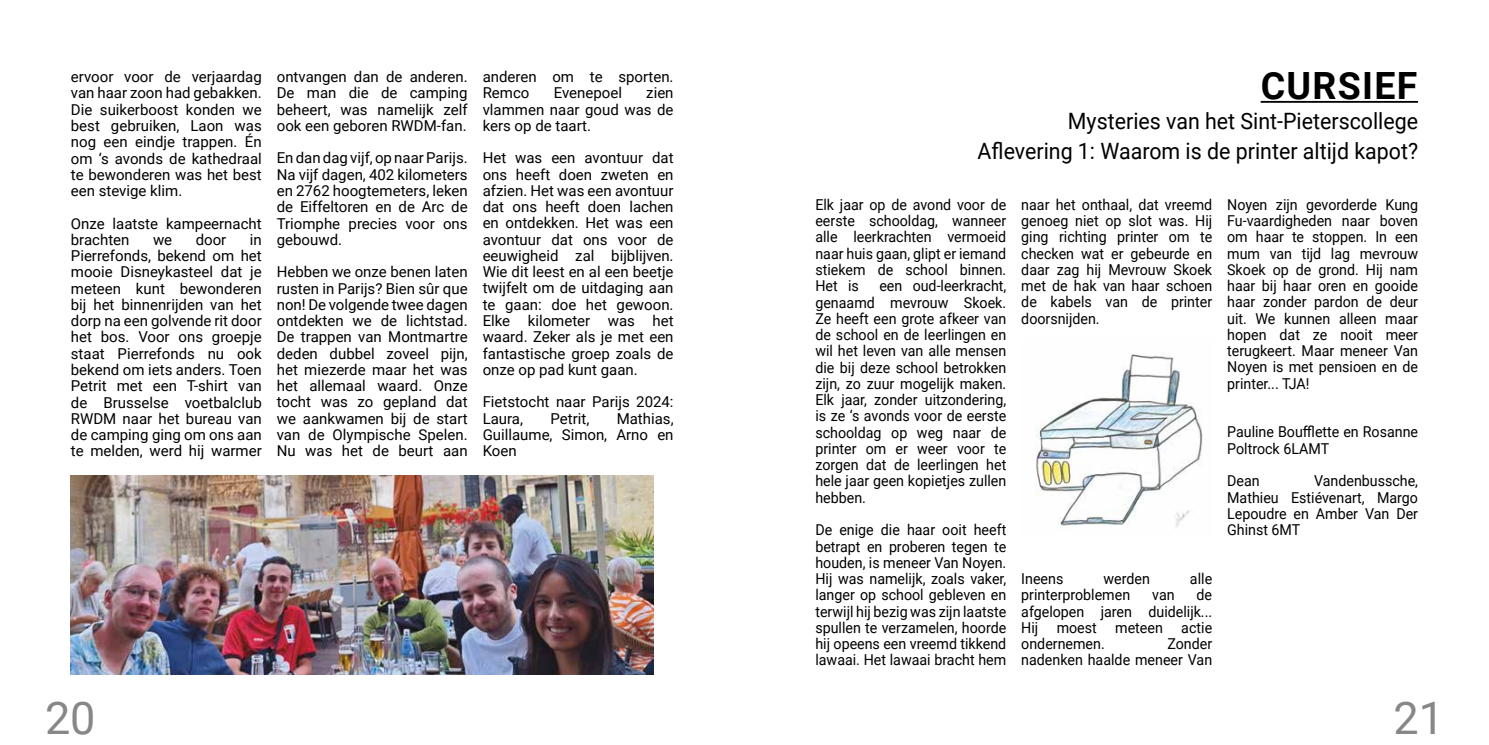
<style>
.page{position:relative;width:1489px;height:745px;background:#fff}
.page>*{position:absolute;margin:0;border:0;box-sizing:border-box;transform-origin:0 0}
.t1{font:45px "Roboto";color:#878787}
.t2{font:700 37.5px "Roboto";letter-spacing:.035em;color:#000}
.t3{font:22.5px/30px "Roboto";color:#000;text-align:right;scale:.95 1}
.t4{font:15px/16.2px "Roboto";color:#000;text-align:justify}
.t5{font:15px/16.2px "Roboto";color:#000;text-align:justify;scale:.95 1}
</style>
<div class="page">
<img style="left:71px;top:475px;width:582px;height:198px">
<hr style="left:1260px;top:101px;width:157px;height:2px;background:#000">
<img style="left:1035px;top:354px;width:168px;height:176px">
<p class="t4" style="left:71px;top:68px;width:192px">ervoor voor de verjaardag van haar zoon had gebakken.<br>Die suikerboost konden we best gebruiken, Laon was nog een eindje trappen. Én om ‘s avonds de kathedraal te bewonderen was het best een stevige klim.</p>
<p class="t4" style="left:71px;top:214px;width:192px">Onze laatste kampeernacht brachten</p>
<p class="t4" style="left:153px;top:231px;width:21px">we</p>
<p class="t4" style="left:196px;top:231px;width:32px">door</p>
<p class="t4" style="left:71px;top:231px;width:192px;text-indent:179px">in Pierrefonds, bekend om het mooie Disneykasteel dat je meteen kunt bewonderen bij het binnenrijden van het dorp na een golvende rit door het bos. Voor ons groepje staat Pierrefonds nu ook bekend om iets anders. Toen Petrit met een T-shirt van de Brusselse voetbalclub RWDM naar het bureau van de camping ging om ons aan te melden, werd hij warmer</p>
<p class="t4" style="left:277px;top:68px;width:192px">ontvangen dan de anderen.<br>De man die de camping beheert, was namelijk zelf ook een geboren RWDM-fan.</p>
<p class="t4" style="left:277px;top:149px;width:192px">En dan dag vijf, op naar Parijs.<br>Na vijf dagen, 402 kilometers en 2762 hoogtemeters, leken de Eiffeltoren en de Arc de Triomphe precies voor ons gebouwd.</p>
<p class="t4" style="left:277px;top:263px;width:192px">Hebben we onze benen laten rusten in Parijs? Bien sûr que non! De volgende twee dagen ontdekten we de lichtstad.<br>De trappen van Montmartre deden dubbel zoveel pijn, het miezerde maar het was het allemaal waard. Onze tocht was zo gepland dat we aankwamen bij de start van de Olympische Spelen.<br>Nu was het de beurt aan</p>
<p class="t4" style="left:482px;top:68px;width:192px">anderen om te sporten.<br>Remco</p>
<p class="t4" style="left:553px;top:84px;width:70px">Evenepoel</p>
<p class="t4" style="left:482px;top:84px;width:192px;text-indent:163px">zien vlammen naar goud was de kers op de taart.</p>
<p class="t4" style="left:482px;top:149px;width:192px">Het was een avontuur dat ons heeft doen zweten en afzien. Het was een avontuur dat ons heeft doen lachen en ontdekken. Het was een avontuur dat ons voor de eeuwigheid zal bijblijven.<br>Wie dit leest en al een beetje twijfelt om de uitdaging aan te gaan: doe het gewoon.<br>Elke kilometer was het waard. Zeker als je met een fantastische groep zoals de onze op pad kunt gaan.</p>
<p class="t4" style="left:482px;top:393px;width:192px">Fietstocht naar Parijs 2024:<br>Laura,</p>
<p class="t4" style="left:482px;top:409px;width:192px;text-indent:134px">Mathias, Guillaume, Simon, Arno en Koen</p>
<p class="t4" style="left:550px;top:409px;width:40px">Petrit,</p>
<h2 class="t2" style="left:1260px;top:59px;width:158px">CURSIEF</h2>
<h3 class="t3" style="left:977px;top:105px;width:465px">Mysteries van het Sint-Pieterscollege<br>Aflevering 1: Waarom is de printer altijd kapot?</h3>
<p class="t5" style="left:815px;top:196px;width:202px">Elk jaar op de avond voor de eerste schooldag, wanneer alle leerkrachten vermoeid naar huis gaan, glipt er iemand stiekem de school binnen.<br>Het is</p>
<p class="t5" style="left:815px;top:277px;width:202px;text-indent:64px">een oud-leerkracht, genaamd mevrouw Skoek.<br>Ze heeft een grote afkeer van de school en de leerlingen en wil het leven van alle mensen die bij deze school betrokken zijn, zo zuur mogelijk maken.<br>Elk jaar, zonder uitzondering, is ze ‘s avonds voor de eerste schooldag op weg naar de printer om er weer voor te zorgen dat de leerlingen het hele jaar geen kopietjes zullen hebben.</p>
<p class="t5" style="left:815px;top:521px;width:202px">De enige die haar ooit heeft betrapt en proberen tegen te houden, is meneer Van Noyen.<br>Hij was namelijk, zoals vaker, langer op school gebleven en terwijl hij bezig was zijn laatste spullen te verzamelen, hoorde hij opeens een vreemd tikkend lawaai. Het lawaai bracht hem</p>
<p class="t5" style="left:1021px;top:196px;width:202px">naar het onthaal, dat vreemd genoeg niet op slot was. Hij ging richting printer om te checken wat er gebeurde en daar zag hij Mevrouw Skoek met de hak van haar schoen de kabels van de printer doorsnijden.</p>
<p class="t5" style="left:1021px;top:569px;width:46px">Ineens</p>
<p class="t5" style="left:1103px;top:569px;width:50px">werden</p>
<p class="t5" style="left:1189px;top:569px;width:25px">alle</p>
<p class="t5" style="left:1021px;top:585px;width:116px">printerproblemen</p>
<p class="t5" style="left:1152px;top:585px;width:25px">van</p>
<p class="t5" style="left:1021px;top:585px;width:202px;text-indent:175px">de afgelopen jaren duidelijk...<br>Hij moest meteen actie ondernemen.</p>
<p class="t5" style="left:1021px;top:634px;width:202px;text-align:right">Zonder<br>nadenken haalde meneer Van</p>
<p class="t5" style="left:1227px;top:195px;width:202px">Noyen zijn gevorderde Kung Fu-vaardigheden naar boven om haar te stoppen. In een mum van tijd lag mevrouw Skoek op de grond. Hij nam haar bij haar oren en gooide haar zonder pardon de deur uit. We kunnen alleen maar hopen dat ze nooit meer terugkeert. Maar meneer Van Noyen is met pensioen en de printer... TJA!</p>
<p class="t5" style="left:1227px;top:423px;width:202px">Pauline Boufflette en Rosanne<br>Poltrock 6LAMT</p>
<p class="t5" style="left:1227px;top:472px;width:36px">Dean</p>
<p class="t5" style="left:1227px;top:472px;width:202px;text-indent:87px">Vandenbussche, Mathieu Estiévenart, Margo Lepoudre en Amber Van Der Ghinst 6MT</p>
<h1 class="t1" style="left:45px;top:685px;width:52px">20</h1>
<h1 class="t1" style="left:1393px;top:685px;width:52px">21</h1>
</div>
